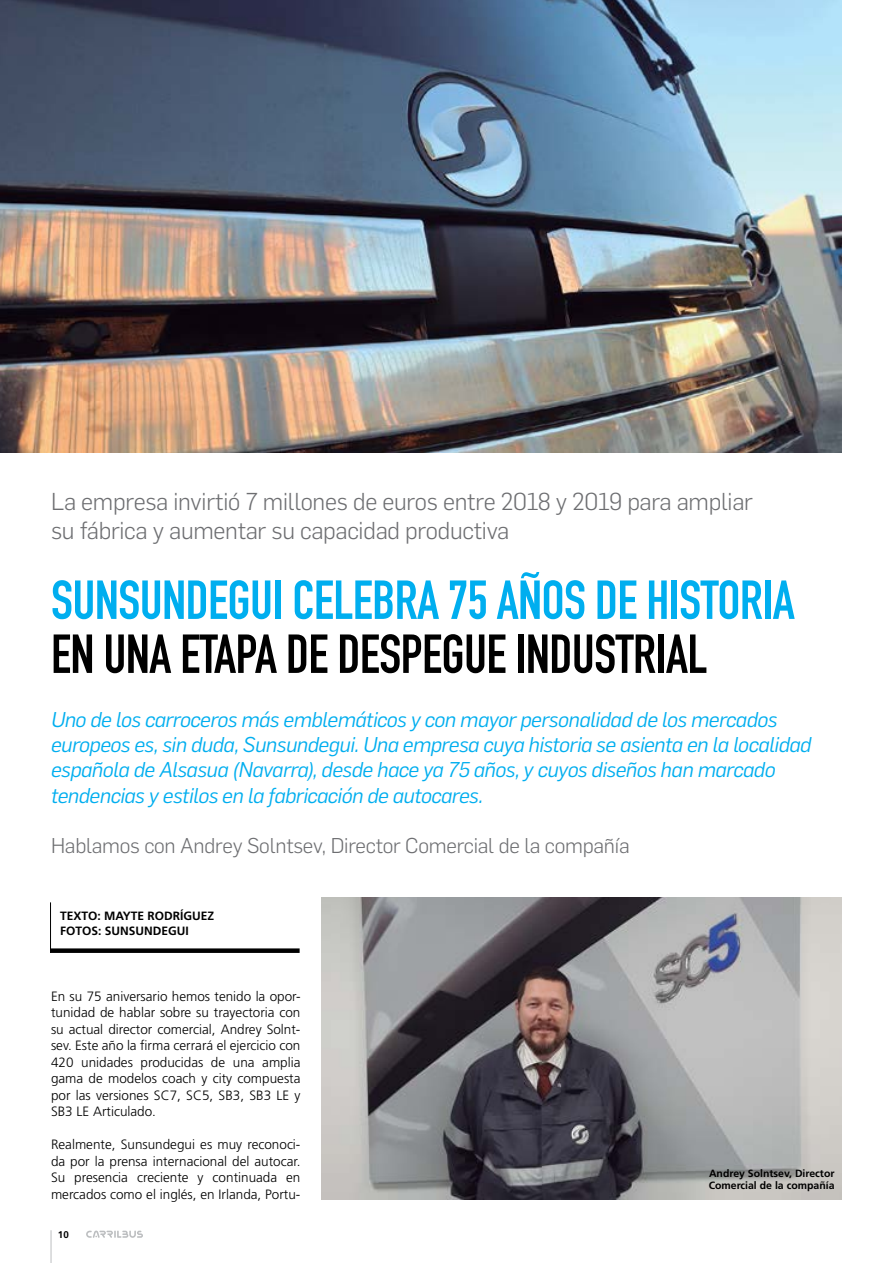
<style>
.page{position:relative;width:893px;height:1263px;background:#fff}
.page>*{position:absolute;margin:0;border:0;box-sizing:border-box;transform-origin:0 0}
.t1{font:700 54px "DIN Condensed";letter-spacing:-.01em;color:#00aeef}
.t2{font:700 54px "DIN Condensed";letter-spacing:-.01em;color:#000}
.t3{font:300 24px/28.8px "Flama";letter-spacing:-.01em;color:#6d6e71}
.t4{font:italic 21px/25.2px "Flama";letter-spacing:-.02em;color:#00aeef}
.t5{font:300 21px "Flama";letter-spacing:-.01em;color:#6d6e71}
.t6{font:300 13.5px/16.5px "Frutiger LT Std";color:#000;text-align:justify}
.t7{font:700 12px "Frutiger LT Std";color:#000}
.t8{font:700 10.5px/12.6px "Frutiger LT Std";color:#000}
.t9{font:700 9.75px "Frutiger LT Std";color:#000}
</style>
<div class="page">
<hr style="left:51px;top:1230px;width:1px;height:33px;background:#bcbec0">
<svg style="left:86px;top:1230px;width:57px;height:8px"></svg>
<img style="left:0;top:0;width:842px;height:453px">
<img style="left:322px;top:897px;width:520px;height:302px">
<hr style="left:50px;top:902px;width:1px;height:51px;background:#000">
<div style="left:50px;top:948px;width:250px;height:5px;background:#000"></div>
<h2 class="t3" style="left:51px;top:486px;width:703px">La empresa invirtió 7 millones de euros entre 2018 y 2019 para ampliar su fábrica y aumentar su capacidad productiva</h2>
<h1 class="t1" style="left:51px;top:564px;width:22px">SUNSUNDEGUI</h1>
<h1 class="t1" style="left:292px;top:564px;width:504px">CELEBRA 75 AÑOS DE HISTORIA</h1>
<h1 class="t2" style="left:51px;top:618px;width:654px">EN UNA ETAPA DE DESPEGUE INDUSTRIAL</h1>
<p class="t4" style="left:51px;top:706px;width:762px">Uno de los carroceros más emblemáticos y con mayor personalidad de los mercados europeos es, sin duda, Sunsundegui. Una empresa cuya historia se asienta en la localidad española de Alsasua (Navarra), desde hace ya 75 años, y cuyos diseños han marcado tendencias y estilos en la fabricación de autocares.</p>
<h3 class="t5" style="left:51px;top:830px;width:580px">Hablamos con Andrey Solntsev, Director Comercial de la compañía</h3>
<p class="t7" style="left:60px;top:909px;width:15px">Texto</p>
<p class="t7" style="left:97px;top:909px;width:26px">: Mayte</p>
<p class="t7" style="left:148px;top:909px;width:16px">Rodrí</p>
<p class="t7" style="left:184px;top:909px;width:32px">guez</p>
<p class="t7" style="left:60px;top:923px;width:15px">Fotos</p>
<p class="t7" style="left:98px;top:923px;width:23px">: Sunsunde</p>
<p class="t7" style="left:168px;top:923px;width:15px">gui</p>
<p class="t6" style="left:51px;top:988px;width:251px">En su 75 aniversario hemos tenido la opor&shy;tunidad de hablar sobre su trayectoria con su actual director comercial, Andrey Solnt&shy;sev. Este año la firma cerrará el ejercicio con 420 unidades producidas de una amplia gama de modelos coach y city compuesta por las versiones SC7, SC5, SB3, SB3 LE y SB3 LE Articulado.</p>
<p class="t6" style="left:51px;top:1136px;width:251px">Realmente, Sunsundegui es muy reconoci&shy;da por la prensa internacional del autocar.<br>Su presencia creciente y continuada en mercados como el inglés, en Irlanda, Portu-</p>
<p class="t9" style="left:58px;top:1228px;width:12px">10</p>
<p class="t8" style="left:709px;top:1167px;width:127px">Andrey Solntsev, Director<br>Comercial de la compañía</p>
</div>
